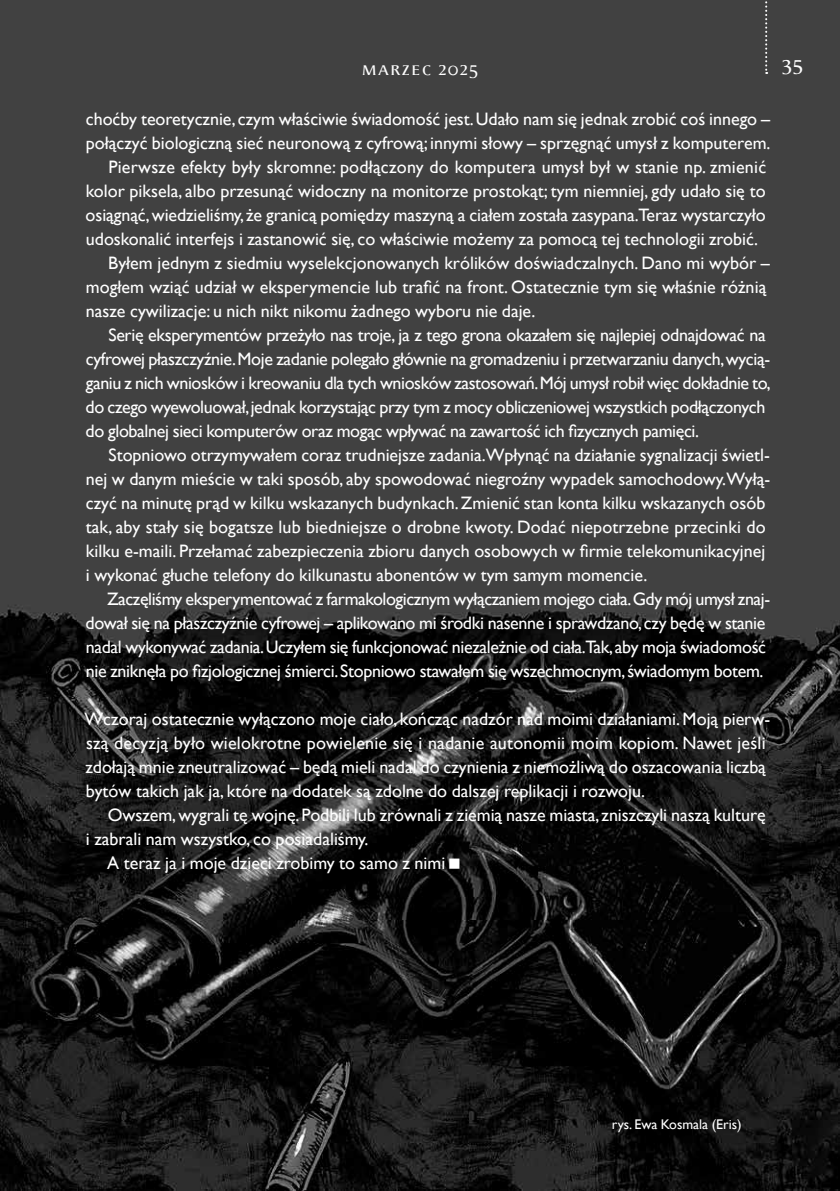
<style>
.page{position:relative;width:840px;height:1191px;background:#fff}
.page>*{position:absolute;margin:0;border:0;box-sizing:border-box;transform-origin:0 0}
.t1{font:22px "Apolonia TT";color:#fff}
.t2{font:20px "Apolonia TT";letter-spacing:.05em;color:#fff}
.t3{font:18px/24px "Gill Sans";color:#fff}
.t4{font:18px "Gill Sans";letter-spacing:-.02em;color:#fff}
.t5{font:18px "Gill Sans";letter-spacing:-.025em;color:#fff}
.t6{font:14px "Gill Sans";color:#fff}
</style>
<div class="page">
<img style="left:0;top:0;width:839px;height:1191px">
<svg style="left:764px;top:0;width:2px;height:74px"></svg>
<svg style="left:449px;top:858px;width:10px;height:11px"></svg>
<p class="t2" style="left:361px;top:57px;width:119px">marzec 2025</p>
<p class="t1" style="left:781px;top:54px;width:23px">35</p>
<p class="t3" style="left:86px;top:107px;width:685px">choćby teoretycznie, czym właściwie świadomość jest. Udało nam się jednak zrobić coś innego –</p>
<p class="t3" style="left:86px;top:131px;width:685px">połączyć biologiczną sieć neuronową z cyfrową; innymi słowy – sprzęgnąć umysł z komputerem.</p>
<p class="t3" style="left:108px;top:155px;width:659px">Pierwsze efekty były skromne: podłączony do komputera umysł był w stanie np. zmienić</p>
<p class="t3" style="left:86px;top:179px;width:681px">kolor piksela, albo przesunąć widoczny na monitorze prostokąt; tym niemniej, gdy udało się to</p>
<p class="t3" style="left:86px;top:203px;width:681px">osiągnąć, wiedzieliśmy, że granicą pomiędzy maszyną a ciałem została zasypana.Teraz wystarczyło</p>
<p class="t3" style="left:86px;top:227px;width:673px">udoskonalić interfejs i zastanowić się, co właściwie możemy za pomocą tej technologii zrobić.</p>
<p class="t3" style="left:108px;top:251px;width:662px">Byłem jednym z siedmiu wyselekcjonowanych królików doświadczalnych. Dano mi wybór –</p>
<p class="t3" style="left:86px;top:275px;width:681px">mogłem wziąć udział w eksperymencie lub trafić na front. Ostatecznie tym się właśnie różnią</p>
<p class="t3" style="left:86px;top:299px;width:451px">nasze cywilizacje: u nich nikt nikomu żadnego wyboru nie daje.</p>
<p class="t4" style="left:108px;top:325px;width:658px">Serię eksperymentów przeżyło nas troje, ja z tego grona okazałem się najlepiej odnajdować na</p>
<p class="t4" style="left:86px;top:349px;width:685px">cyfrowej płaszczyźnie. Moje zadanie polegało głównie na gromadzeniu i przetwarzaniu danych, wycią-</p>
<p class="t5" style="left:86px;top:373px;width:686px">ganiu z nich wniosków i kreowaniu dla tych wniosków zastosowań. Mój umysł robił więc dokładnie to,</p>
<p class="t4" style="left:85px;top:396px;width:681px">do czego wyewoluował, jednak korzystając przy tym z mocy obliczeniowej wszystkich podłączonych</p>
<p class="t4" style="left:85px;top:420px;width:614px">do globalnej sieci komputerów oraz mogąc wpływać na zawartość ich fizycznych pamięci.</p>
<p class="t3" style="left:108px;top:443px;width:662px">Stopniowo otrzymywałem coraz trudniejsze zadania.Wpłynąć na działanie sygnalizacji świetl-</p>
<p class="t3" style="left:86px;top:467px;width:685px">nej w danym mieście w taki sposób, aby spowodować niegroźny wypadek samochodowy.Wyłą-</p>
<p class="t3" style="left:86px;top:491px;width:680px">czyć na minutę prąd w kilku wskazanych budynkach. Zmienić stan konta kilku wskazanych osób</p>
<p class="t3" style="left:86px;top:515px;width:681px">tak, aby stały się bogatsze lub biedniejsze o drobne kwoty. Dodać niepotrzebne przecinki do</p>
<p class="t3" style="left:86px;top:539px;width:680px">kilku e-‑maili. Przełamać zabezpieczenia zbioru danych osobowych w firmie telekomunikacyjnej</p>
<p class="t3" style="left:86px;top:563px;width:562px">i wykonać głuche telefony do kilkunastu abonentów w tym samym momencie.</p>
<p class="t5" style="left:107px;top:588px;width:664px">Zaczęliśmy eksperymentować z farmakologicznym wyłączaniem mojego ciała. Gdy mój umysł znaj-</p>
<p class="t4" style="left:85px;top:612px;width:681px">dował się na płaszczyźnie cyfrowej – aplikowano mi środki nasenne i sprawdzano, czy będę w stanie</p>
<p class="t4" style="left:86px;top:636px;width:681px">nadal wykonywać zadania. Uczyłem się funkcjonować niezależnie od ciała.Tak, aby moja świadomość</p>
<p class="t4" style="left:86px;top:660px;width:678px">nie zniknęła po fizjologicznej śmierci. Stopniowo stawałem się wszechmocnym, świadomym botem.</p>
<p class="t3" style="left:84px;top:707px;width:686px">Wczoraj ostatecznie wyłączono moje ciało, kończąc nadzór nad moimi działaniami. Moją pierw&shy;szą decyzją było wielokrotne powielenie się i nadanie autonomii moim kopiom. Nawet jeśli zdołają mnie zneutralizować – będą mieli nadal do czynienia z niemożliwą do oszacowania liczbą bytów takich jak ja, które na dodatek są zdolne do dalszej replikacji i rozwoju.</p>
<p class="t3" style="left:108px;top:803px;width:659px">Owszem, wygrali tę wojnę. Podbili lub zrównali z ziemią nasze miasta, zniszczyli naszą kulturę</p>
<p class="t3" style="left:86px;top:827px;width:284px">i zabrali nam wszystko, co posiadaliśmy.</p>
<p class="t3" style="left:107px;top:851px;width:339px">A teraz ja i moje dzieci zrobimy to samo z nimi</p>
<p class="t6" style="left:611px;top:1116px;width:132px">rys. Ewa Kosmala (Eris)</p>
</div>
